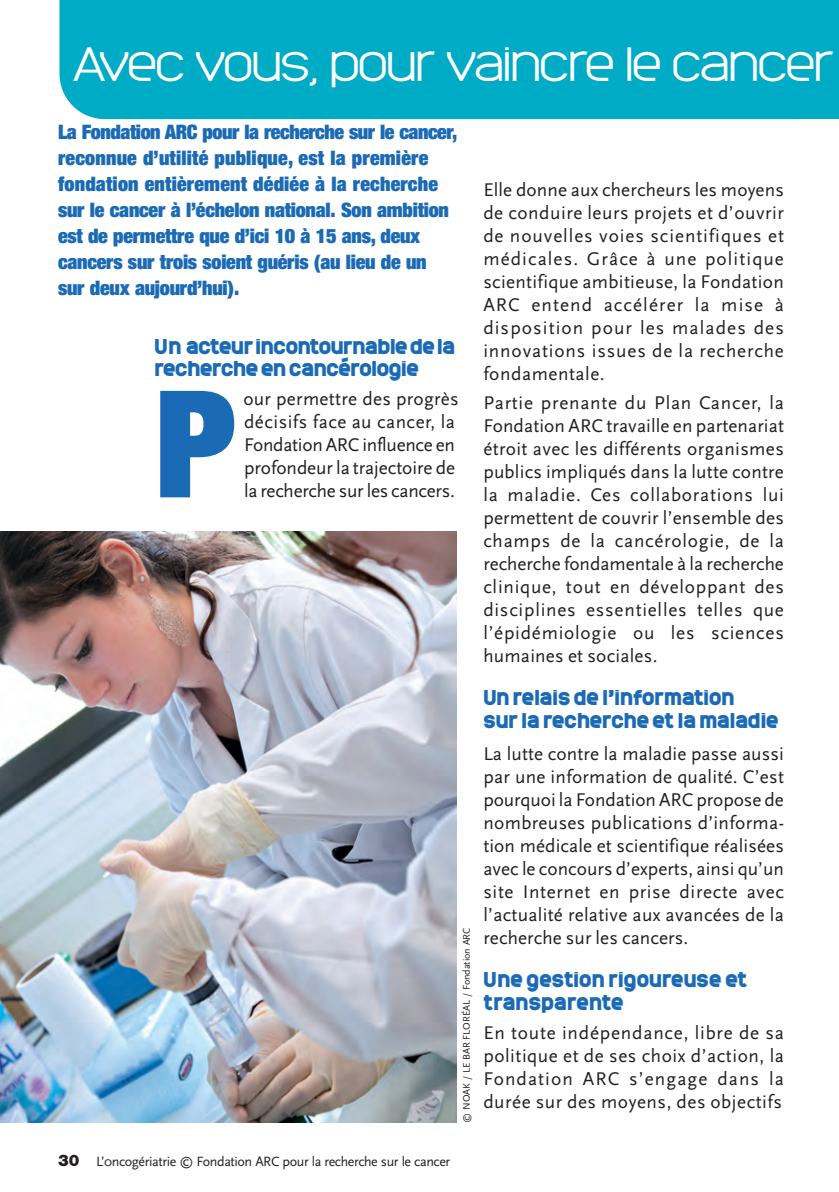
<style>
.page{position:relative;width:839px;height:1192px;background:#fff}
.page>*{position:absolute;margin:0;border:0;box-sizing:border-box;transform-origin:0 0}
.t1{font:900 expanded 149.2px "Helvetica Neue";color:#1b6ab5}
.t2{font:300 45px "Monark";letter-spacing:-.02em;color:#fff;scale:1.1 1}
.t3{font:900 expanded 20px/26px "Helvetica Neue";letter-spacing:-.01em;color:#1b6ab5}
.t4{font:900 20px/23px "Monark";letter-spacing:-.01em;color:#1b6ab5}
.t5{font:19.2px/23px "AD Scala Sans Romein";letter-spacing:.015em;color:#231f20;text-align:justify}
.t6{font:19.2px/23px "AD Scala Sans Romein";letter-spacing:-.005em;color:#231f20}
.t7{font:14px "AD Scala Sans Romein";letter-spacing:-.03em;color:#231f20}
.t8{font:10px "AD Scala Sans Romein";color:#231f20}
.s1{font-family:"Helvetica Neue";font-weight:900;font-size:16px}
</style>
<div class="page">
<div style="left:59px;top:0;width:780px;height:119px;background:#00abc5"></div>
<img style="left:0;top:532px;width:457px;height:591px">
<h2 class="t2" style="left:73px;top:48px;width:693px">Avec vous, pour vaincre le cancer</h2>
<p class="t3" style="left:58px;top:119px;width:401px">La Fondation ARC pour la recherche sur le cancer, reconnue d’utilité publique, est la première fondation entièrement dédiée à la recherche sur le cancer à l’échelon national. Son ambition est de permettre que d’ici 10 à 15 ans, deux cancers sur trois soient guéris (au lieu de un sur deux aujourd’hui).</p>
<p class="t4" style="left:154px;top:337px;width:302px">Un acteur incontournable de la recherche en cancérologie</p>
<h1 class="t1" style="left:154px;top:349px;width:84px">P</h1>
<p class="t6" style="left:243px;top:389px;width:217px">our permettre des progrès décisifs face au cancer, la<br>Fondation ARC influence en profondeur la trajectoire de la recherche sur les cancers.</p>
<p class="t8" style="left:462px;top:1123px;width:197px;rotate:-90deg">© NOAK / LE BAR FLORÉAL / Fondation ARC</p>
<p class="t5" style="left:483px;top:180px;width:302px">Elle donne aux chercheurs les moyens de conduire leurs projets et d’ouvrir de nouvelles voies scientifiques et médicales. Grâce à une politique scientifique ambitieuse, la Fondation ARC entend accélérer la mise à disposition pour les malades des innovations issues de la recherche fondamentale.</p>
<p class="t5" style="left:483px;top:393px;width:302px">Partie prenante du Plan Cancer, la Fondation ARC travaille en partenariat étroit avec les différents organismes publics impliqués dans la lutte contre la maladie. Ces collaborations lui permettent de couvrir l’ensemble des champs de la cancérologie, de la recherche fondamentale à la recherche clinique, tout en développant des disciplines essentielles telles que l’épidémiologie ou les sciences humaines et sociales.</p>
<p class="t4" style="left:483px;top:689px;width:297px">Un relais de l’information<br>sur la recherche et la maladie</p>
<p class="t5" style="left:483px;top:744px;width:302px">La lutte contre la maladie passe aussi par une information de qualité. C’est pourquoi la Fondation ARC propose de nombreuses publications d’informa&shy;tion médicale et scientifique réalisées avec le concours d’experts, ainsi qu’un site Internet en prise directe avec l’actualité relative aux avancées de la recherche sur les cancers.</p>
<p class="t4" style="left:483px;top:970px;width:265px">Une gestion rigoureuse et transparente</p>
<p class="t5" style="left:483px;top:1023px;width:302px">En toute indépendance, libre de sa politique et de ses choix d’action, la Fondation ARC s’engage dans la durée sur des moyens, des objectifs</p>
<p class="t7" style="left:58px;top:1155px;width:394px"><span class="s1">30</span> L’0ncogériatrie © Fondation ARC pour la recherche sur le cancer</p>
</div>
